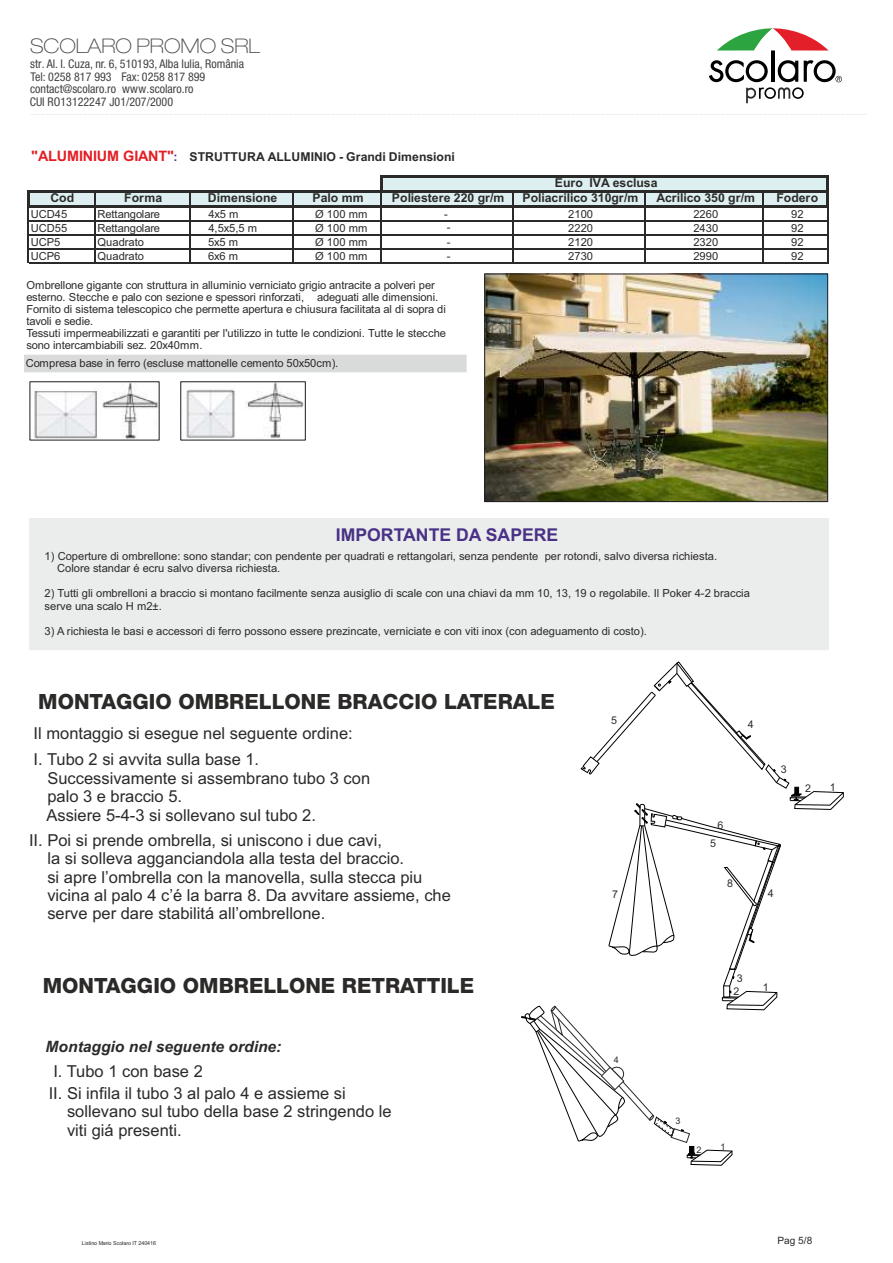
<style>
.page{position:relative;width:893px;height:1263px;background:#fff}
.page>*{position:absolute;margin:0;border:0;box-sizing:border-box;transform-origin:0 0}
.t1{font:800 21px "Helvetica Neue LT Std";color:#2b2a29}
.t2{font:100 expanded 20.1px "Helvetica Neue LT Std";color:#47494b}
.t3{font:700 17.7px "Arial";color:#493185}
.t4{font:16.5px/18.5px "Arial";color:#2b2a29}
.t5{font:italic 700 15.6px "Arial";color:#2b2a29}
.t6{font:700 12.3px "Arial";color:#2b2a29}
.t7{font:condensed 12px/11.4px "Helvetica Neue LT Std";color:#434242}
.t8{font:11.1px/12px "Arial";color:#2b2a29}
.t9{font:10.65px "Arial";color:#2b2a29}
.t10{font:10.05px "Arial";color:#2b2a29}
.t11{font:9px "Arial";color:#2b2a29}
.t12{font:5.4px "Arial";letter-spacing:-.02em;color:#2b2a29}
.s1{font-size:14.4px;color:#e31e24}
.s2{color:#493185}
</style>
<div class="page">
<div style="left:29px;top:518px;width:800px;height:132px;background:#ebecec"></div>
<div style="left:381px;top:176px;width:447px;height:16px;background:#ddeff0"></div>
<div style="left:28px;top:191px;width:800px;height:16px;background:#ddeff0"></div>
<svg style="left:27px;top:190px;width:2px;height:17px"></svg>
<svg style="left:95px;top:192px;width:1px;height:13px"></svg>
<svg style="left:190px;top:192px;width:1px;height:13px"></svg>
<svg style="left:293px;top:192px;width:1px;height:13px"></svg>
<svg style="left:380px;top:175px;width:2px;height:30px"></svg>
<svg style="left:512px;top:192px;width:2px;height:13px"></svg>
<svg style="left:644px;top:192px;width:1px;height:13px"></svg>
<svg style="left:763px;top:192px;width:1px;height:13px"></svg>
<hr style="left:826px;top:177px;width:3px;height:30px;background:#2b2a29">
<hr style="left:381px;top:207px;width:1px;height:56px;background:#2b2a29">
<hr style="left:827px;top:207px;width:1px;height:56px;background:#2b2a29">
<hr style="left:28px;top:207px;width:1px;height:56px;background:#2b2a29">
<hr style="left:95px;top:207px;width:1px;height:56px;background:#2b2a29">
<hr style="left:190px;top:207px;width:1px;height:56px;background:#2b2a29">
<hr style="left:293px;top:207px;width:1px;height:56px;background:#2b2a29">
<hr style="left:512px;top:207px;width:2px;height:55px;background:#2b2a29">
<hr style="left:644px;top:207px;width:1px;height:55px;background:#2b2a29">
<hr style="left:763px;top:207px;width:1px;height:55px;background:#2b2a29">
<hr style="left:382px;top:175px;width:447px;height:2px;background:#2b2a29">
<hr style="left:29px;top:190px;width:800px;height:2px;background:#2b2a29">
<hr style="left:29px;top:205px;width:800px;height:2px;background:#2b2a29">
<hr style="left:29px;top:220px;width:799px;height:1px;background:#2b2a29">
<hr style="left:29px;top:248px;width:799px;height:1px;background:#2b2a29">
<hr style="left:29px;top:234px;width:799px;height:1px;background:#2b2a29">
<hr style="left:29px;top:262px;width:799px;height:1px;background:#2b2a29">
<img style="left:486px;top:276px;width:340px;height:224px">
<div style="left:484px;top:274px;width:344px;height:228px;border:1px solid #1f1b20"></div>
<img style="left:186px;top:383px;width:118px;height:55px">
<div style="left:180px;top:381px;width:126px;height:59px;border:1px solid #1f1b20"></div>
<img style="left:34px;top:383px;width:123px;height:55px">
<svg style="left:521px;top:661px;width:323px;height:505px"></svg>
<svg style="left:24px;top:354px;width:443px;height:19px;background:#dbdcdc"></svg>
<svg style="left:33px;top:114px;width:832px;height:1px"></svg>
<hr style="left:771px;top:50px;width:3px;height:32px;background:#000">
<svg style="left:717px;top:28px;width:112px;height:23px"></svg>
<svg style="left:709px;top:60px;width:133px;height:43px"></svg>
<h2 class="t2" style="left:30px;top:39px;width:232px">SCOLARO PROMO SRL</h2>
<p class="t7" style="left:30px;top:60px;width:215px">str. Al. I. Cuza, nr. 6, 510193, Alba Iulia, România</p>
<p class="t7" style="left:30px;top:97px;width:145px">CUI RO13122247 J01/207/2000</p>
<p class="t7" style="left:30px;top:73px;width:177px">Tel: 0258 817 993 Fax: 0258 817 899 contact@scolaro.ro www.scolaro.ro</p>
<p class="t6" style="left:31px;top:152px;width:425px"><span class="s1">"ALUMINIUM GIANT"</span><span class="s2">:</span> STRUTTURA ALLUMINIO - Grandi Dimensioni</p>
<p class="t6" style="left:50px;top:193px;width:25px">Cod</p>
<p class="t6" style="left:124px;top:193px;width:40px">Forma</p>
<p class="t6" style="left:208px;top:193px;width:71px">Dimensione</p>
<p class="t6" style="left:313px;top:193px;width:53px">Palo mm</p>
<p class="t6" style="left:392px;top:193px;width:114px">Poliestere 220 gr/m</p>
<p class="t6" style="left:522px;top:193px;width:117px">Poliacrilico 310gr/m</p>
<p class="t6" style="left:657px;top:193px;width:100px">Acrilico 350 gr/m</p>
<p class="t6" style="left:776px;top:193px;width:43px">Fodero</p>
<p class="t8" style="left:31px;top:209px;width:38px">UCD45</p>
<p class="t8" style="left:31px;top:237px;width:31px">UCP5</p>
<p class="t6" style="left:555px;top:178px;width:104px">Euro IVA esclusa</p>
<p class="t8" style="left:315px;top:209px;width:54px">Ø 100 mm</p>
<p class="t8" style="left:315px;top:237px;width:54px">Ø 100 mm</p>
<p class="t8" style="left:568px;top:209px;width:26px">2100</p>
<p class="t8" style="left:568px;top:237px;width:26px">2120</p>
<p class="t8" style="left:693px;top:209px;width:26px">2260</p>
<p class="t8" style="left:693px;top:237px;width:26px">2320</p>
<p class="t8" style="left:791px;top:209px;width:14px">92</p>
<p class="t8" style="left:791px;top:237px;width:14px">92</p>
<p class="t8" style="left:98px;top:209px;width:64px">Rettangolare</p>
<p class="t8" style="left:98px;top:237px;width:48px">Quadrato</p>
<p class="t8" style="left:208px;top:209px;width:32px">4x5 m</p>
<p class="t8" style="left:208px;top:237px;width:32px">5x5 m</p>
<p class="t8" style="left:444px;top:209px;width:5px">-</p>
<p class="t8" style="left:447px;top:237px;width:5px">-</p>
<p class="t8" style="left:315px;top:223px;width:54px">Ø 100 mm</p>
<p class="t8" style="left:315px;top:251px;width:54px">Ø 100 mm</p>
<p class="t8" style="left:31px;top:223px;width:38px">UCD55</p>
<p class="t8" style="left:31px;top:251px;width:31px">UCP6</p>
<p class="t8" style="left:568px;top:223px;width:26px">2220</p>
<p class="t8" style="left:568px;top:251px;width:26px">2730</p>
<p class="t8" style="left:693px;top:223px;width:26px">2430</p>
<p class="t8" style="left:693px;top:251px;width:26px">2990</p>
<p class="t8" style="left:791px;top:223px;width:14px">92</p>
<p class="t8" style="left:791px;top:251px;width:14px">92</p>
<p class="t8" style="left:98px;top:223px;width:64px">Rettangolare</p>
<p class="t8" style="left:98px;top:251px;width:48px">Quadrato</p>
<p class="t8" style="left:208px;top:223px;width:50px">4,5x5,5 m</p>
<p class="t8" style="left:208px;top:251px;width:32px">6x6 m</p>
<p class="t8" style="left:447px;top:223px;width:5px">-</p>
<p class="t8" style="left:447px;top:251px;width:5px">-</p>
<p class="t8" style="left:26px;top:281px;width:421px">Ombrellone gigante con struttura in alluminio verniciato grigio antracite a polveri per esterno. Stecche e palo con sezione e spessori rinforzati, adeguati alle dimensioni.<br>Fornito di sistema telescopico che permette apertura e chiusura facilitata al di sopra di tavoli e sedie.<br>Tessuti impermeabilizzati e garantiti per l'utilizzo in tutte le condizioni. Tutte le stecche sono intercambiabili sez. 20x40mm.</p>
<p class="t8" style="left:26px;top:358px;width:314px">Compresa base in ferro (escluse mattonelle cemento 50x50cm).</p>
<h3 class="t3" style="left:336px;top:528px;width:224px">IMPORTANTE DA SAPERE</h3>
<p class="t8" style="left:57px;top:551px;width:662px;line-height:12.5px;text-indent:-12px">1) Coperture di ombrellone: sono standar; con pendente per quadrati e rettangolari, senza pendente per rotondi, salvo diversa richiesta.<br>Colore standar é ecru salvo diversa richiesta.</p>
<p class="t8" style="left:45px;top:588px;width:707px;line-height:12.5px">2) Tutti gli ombrelloni a braccio si montano facilmente senza ausiglio di scale con una chiavi da mm 10, 13, 19 o regolabile. Il Poker 4-2 braccia serve una scalo H m2±.</p>
<p class="t8" style="left:45px;top:626px;width:604px">3) A richiesta le basi e accessori di ferro possono essere prezincate, verniciate e con viti inox (con adeguamento di costo).</p>
<h1 class="t1" style="left:38px;top:694px;width:518px">MONTAGGIO OMBRELLONE BRACCIO LATERALE</h1>
<h3 class="t4" style="left:34px;top:722px;width:321px;line-height:26px">Il montaggio si esegue nel seguente ordine:<br>I. Tubo 2 si avvita sulla base 1.</h3>
<h3 class="t4" style="left:46px;top:770px;width:325px">Successivamente si assembrano tubo 3 con palo 3 e braccio 5.<br>Assiere 5-4-3 si sollevano sul tubo 2.</h3>
<p class="t4" style="left:47px;top:832px;width:405px;text-indent:-18px">II. Poi si prende ombrella, si uniscono i due cavi,<br>la si solleva agganciandola alla testa del braccio.<br>si apre l’ombrella con la manovella, sulla stecca piu vicina al palo 4 c’é la barra 8. Da avvitare assieme, che serve per dare stabilitá all’ombrellone.</p>
<h1 class="t1" style="left:43px;top:977px;width:433px">MONTAGGIO OMBRELLONE RETRATTILE</h1>
<h3 class="t5" style="left:46px;top:1041px;width:237px">Montaggio nel seguente ordine:</h3>
<h3 class="t4" style="left:49px;top:1062px;width:299px;line-height:21.5px">I. Tubo 1 con base 2<br>II. Si infila il tubo 3 al palo 4 e assieme si</h3>
<h3 class="t4" style="left:67px;top:1104px;width:326px">sollevano sul tubo della base 2 stringendo le viti giá presenti.</h3>
<p class="t9" style="left:611px;top:716px;width:7px">5</p>
<p class="t9" style="left:612px;top:890px;width:7px">7</p>
<p class="t11" style="left:614px;top:1056px;width:7px">4</p>
<p class="t9" style="left:748px;top:720px;width:7px">4</p>
<p class="t9" style="left:781px;top:765px;width:7px">3</p>
<p class="t9" style="left:717px;top:821px;width:7px">6</p>
<p class="t9" style="left:710px;top:839px;width:7px">5</p>
<p class="t9" style="left:727px;top:879px;width:7px">8</p>
<p class="t9" style="left:768px;top:889px;width:7px">4</p>
<p class="t9" style="left:805px;top:784px;width:7px">2</p>
<p class="t9" style="left:830px;top:783px;width:7px">1</p>
<p class="t9" style="left:737px;top:974px;width:7px">3</p>
<p class="t9" style="left:733px;top:987px;width:7px">2</p>
<p class="t9" style="left:763px;top:983px;width:7px">1</p>
<p class="t11" style="left:676px;top:1117px;width:7px">3</p>
<p class="t11" style="left:696px;top:1147px;width:7px">2</p>
<p class="t11" style="left:721px;top:1143px;width:7px">1</p>
<p class="t12" style="left:82px;top:1241px;width:76px">Listino Mario Scolaro IT 240416</p>
<p class="t10" style="left:777px;top:1237px;width:37px">Pag 5/8</p>
</div>
